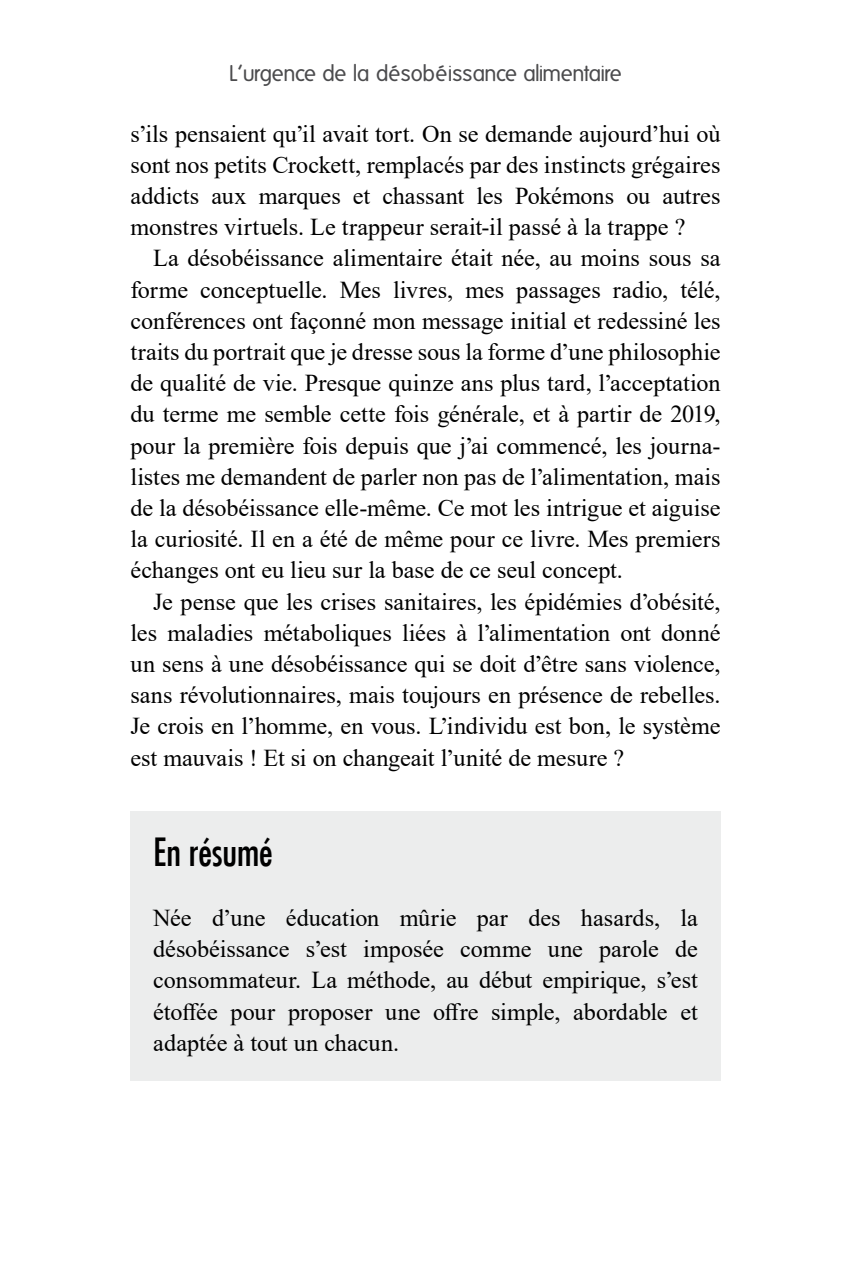
<style>
.page{position:relative;width:851px;height:1276px;background:#fff}
.page>*{position:absolute;margin:0;border:0;box-sizing:border-box;transform-origin:0 0}
.t1{font:condensed 38px "Futura LT";letter-spacing:-.005em;color:#000}
.t2{font:24.2px/31.2px "Times New Roman";color:#000;text-align:justify}
.t3{font:22px "Folks";letter-spacing:-.015em;color:#4b4b4d}
</style>
<div class="page">
<div style="left:130px;top:811px;width:590px;height:269px;background:#eceded"></div>
<p class="t3" style="left:229px;top:61px;width:394px">L’urgence de la désobéissance alimentaire</p>
<p class="t2" style="left:130px;top:117px;width:591px">s’ils pensaient qu’il avait tort. On se demande aujourd’hui où sont nos petits Crockett, remplacés par des instincts grégaires addicts aux marques et chassant les Pokémons ou autres monstres virtuels. Le trappeur serait-il passé à la trappe ?</p>
<p class="t2" style="left:130px;top:242px;width:591px;text-indent:23px">La désobéissance alimentaire était née, au moins sous sa forme conceptuelle. Mes livres, mes passages radio, télé, conférences ont façonné mon message initial et redessiné les traits du portrait que je dresse sous la forme d’une philosophie de qualité de vie. Presque quinze ans plus tard, l’acceptation du terme me semble cette fois générale, et à partir de 2019, pour la première fois depuis que j’ai commencé, les journa&shy;listes me demandent de parler non pas de l’alimentation, mais de la désobéissance elle-même. Ce mot les intrigue et aiguise la curiosité. Il en a été de même pour ce livre. Mes premiers échanges ont eu lieu sur la base de ce seul concept.</p>
<p class="t2" style="left:130px;top:585px;width:591px;text-indent:23px">Je pense que les crises sanitaires, les épidémies d’obésité, les maladies métaboliques liées à l’alimentation ont donné un sens à une désobéissance qui se doit d’être sans violence, sans révolutionnaires, mais toujours en présence de rebelles.<br>Je crois en l’homme, en vous. L’individu est bon, le système est mauvais ! Et si on changeait l’unité de mesure ?</p>
<h1 class="t1" style="left:153px;top:829px;width:121px">En résumé</h1>
<p class="t2" style="left:153px;top:901px;width:546px">Née d’une éducation mûrie par des hasards, la désobéissance s’est imposée comme une parole de consommateur. La méthode, au début empirique, s’est étoffée pour proposer une offre simple, abordable et adaptée à tout un chacun.</p>
</div>
